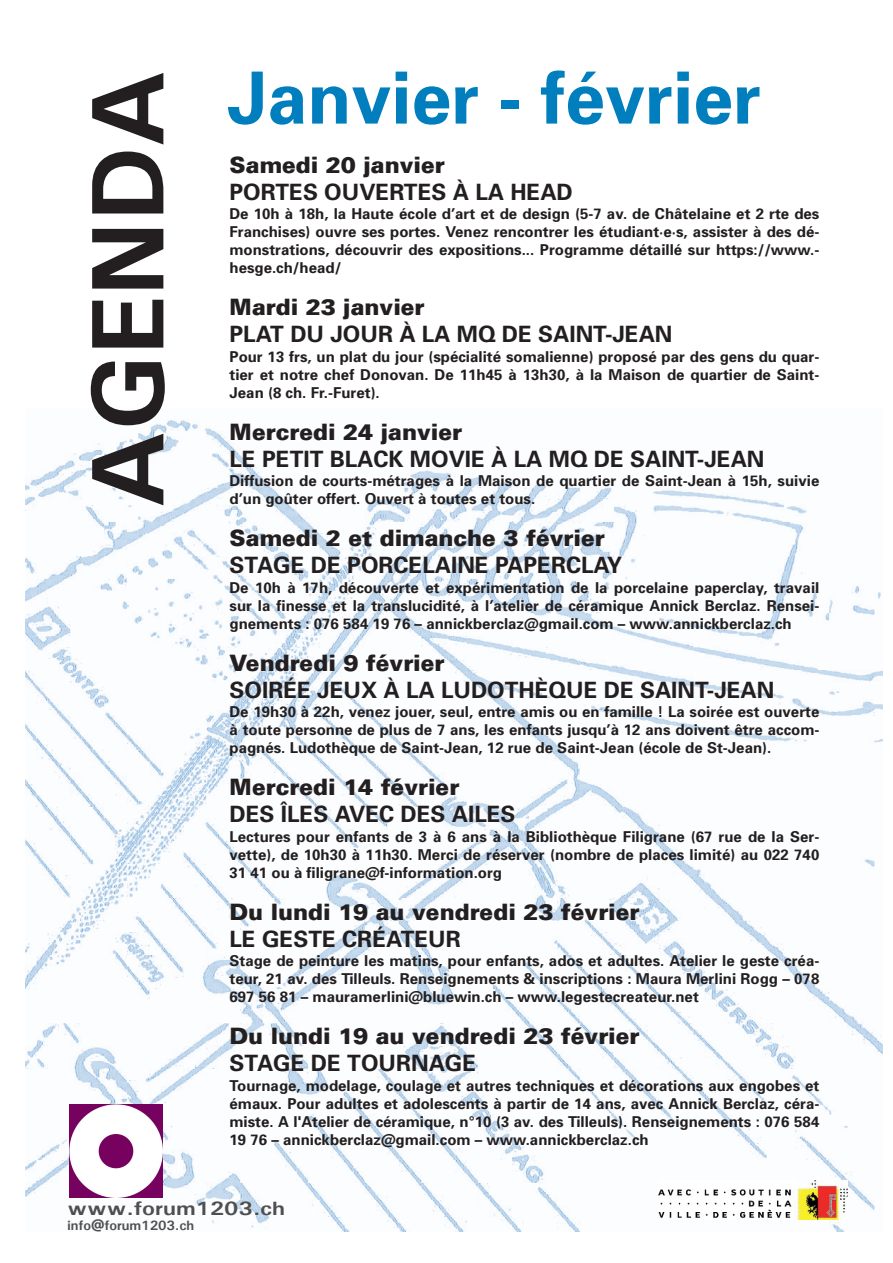
<style>
.page{position:relative;width:893px;height:1263px;background:#fff}
.page>*{position:absolute;margin:0;border:0;box-sizing:border-box;transform-origin:0 0}
.t1{font:700 103.5px "Univers";color:#231f20}
.t2{font:700 72px "Univers";color:#007ebe}
.t3{font:700 22.5px "Univers";color:#231f20}
.t4{font:900 22.5px "Univers";color:#231f20}
.t5{font:700 19.35px "Univers";color:#4f4f51;scale:1.17 1}
.t6{font:700 15px/18px "Univers";color:#231f20;text-align:justify}
.t7{font:700 13.5px "Univers";letter-spacing:-.005em;color:#4f4f51}
</style>
<div class="page">
<img style="left:25px;top:420px;width:857px;height:811px">
<img style="left:658px;top:1180px;width:189px;height:39px">
<img style="left:69px;top:1104px;width:94px;height:94px">
<h1 class="t1" style="left:62px;top:507px;width:439px;rotate:-90deg">AGENDA</h1>
<h2 class="t2" style="left:227px;top:55px;width:535px">Janvier - février</h2>
<h3 class="t4" style="left:229px;top:154px;width:217px">Samedi 20 janvier</h3>
<h3 class="t3" style="left:229px;top:178px;width:345px">PORTES OUVERTES À LA HEAD</h3>
<p class="t6" style="left:229px;top:205px;width:591px">De 10h à 18h, la Haute école d’art et de design (5-7 av. de Châtelaine et 2 rte des Franchises) ouvre ses portes. Venez rencontrer les étudiant·e·s, assister à des dé&shy;monstrations, découvrir des expositions... Programme détaillé sur https://www.- hesge.ch/head/</p>
<h3 class="t4" style="left:229px;top:297px;width:197px">Mardi 23 janvier</h3>
<h3 class="t3" style="left:229px;top:320px;width:444px">PLAT DU JOUR À LA MQ DE SAINT-JEAN</h3>
<p class="t6" style="left:229px;top:347px;width:591px">Pour 13 frs, un plat du jour (spécialité somalienne) proposé par des gens du quar&shy;tier et notre chef Donovan. De 11h45 à 13h30, à la Maison de quartier de Saint-Jean (8 ch. Fr.-Furet).</p>
<h3 class="t4" style="left:229px;top:421px;width:234px">Mercredi 24 janvier</h3>
<h3 class="t3" style="left:229px;top:445px;width:536px">LE PETIT BLACK MOVIE À LA MQ DE SAINT-JEAN</h3>
<p class="t6" style="left:229px;top:472px;width:591px">Diffusion de courts-métrages à la Maison de quartier de Saint-Jean à 15h, suivie d’un goûter offert. Ouvert à toutes et tous.</p>
<h3 class="t4" style="left:229px;top:528px;width:377px">Samedi 2 et dimanche 3 février</h3>
<h3 class="t3" style="left:229px;top:551px;width:394px">STAGE DE PORCELAINE PAPERCLAY</h3>
<p class="t6" style="left:229px;top:578px;width:591px">De 10h à 17h, découverte et expérimentation de la porcelaine paperclay, travail sur la finesse et la translucidité, à l’atelier de céramique Annick Berclaz. Rensei&shy;gnements : 076 584 19 76 – annickberclaz@gmail.com – www.annickberclaz.ch</p>
<h3 class="t4" style="left:229px;top:652px;width:216px">Vendredi 9 février</h3>
<h3 class="t3" style="left:229px;top:676px;width:546px">SOIRÉE JEUX À LA LUDOTHÈQUE DE SAINT-JEAN</h3>
<p class="t6" style="left:229px;top:703px;width:591px">De 19h30 à 22h, venez jouer, seul, entre amis ou en famille ! La soirée est ouverte à toute personne de plus de 7 ans, les enfants jusqu’à 12 ans doivent être accom&shy;pagnés. Ludothèque de Saint-Jean, 12 rue de Saint-Jean (école de St-Jean).</p>
<h3 class="t4" style="left:229px;top:777px;width:231px">Mercredi 14 février</h3>
<h3 class="t3" style="left:229px;top:800px;width:288px">DES ÎLES AVEC DES AILES</h3>
<p class="t6" style="left:229px;top:827px;width:591px">Lectures pour enfants de 3 à 6 ans à la Bibliothèque Filigrane (67 rue de la Ser&shy;vette), de 10h30 à 11h30. Merci de réserver (nombre de places limité) au 022 740<br>31 41 ou à filigrane@f-information.org</p>
<h3 class="t4" style="left:229px;top:901px;width:411px">Du lundi 19 au vendredi 23 février</h3>
<h3 class="t3" style="left:229px;top:925px;width:233px">LE GESTE CRÉATEUR</h3>
<p class="t6" style="left:229px;top:952px;width:591px">Stage de peinture les matins, pour enfants, ados et adultes. Atelier le geste créa&shy;teur, 21 av. des Tilleuls. Renseignements &amp; inscriptions : Maura Merlini Rogg – 078<br>697 56 81 – mauramerlini@bluewin.ch – www.legestecreateur.net</p>
<h3 class="t4" style="left:229px;top:1026px;width:411px">Du lundi 19 au vendredi 23 février</h3>
<h3 class="t3" style="left:229px;top:1049px;width:248px">STAGE DE TOURNAGE</h3>
<p class="t6" style="left:229px;top:1076px;width:591px">Tournage, modelage, coulage et autres techniques et décorations aux engobes et émaux. Pour adultes et adolescents à partir de 14 ans, avec Annick Berclaz, céra&shy;miste. A l'Atelier de céramique, n°10 (3 av. des Tilleuls). Renseignements : 076 584<br>19 76 – annickberclaz@gmail.com – www.annickberclaz.ch</p>
<p class="t5" style="left:67px;top:1196px;width:188px">www.forum1203.ch</p>
<p class="t7" style="left:67px;top:1216px;width:128px">info@forum1203.ch</p>
</div>
